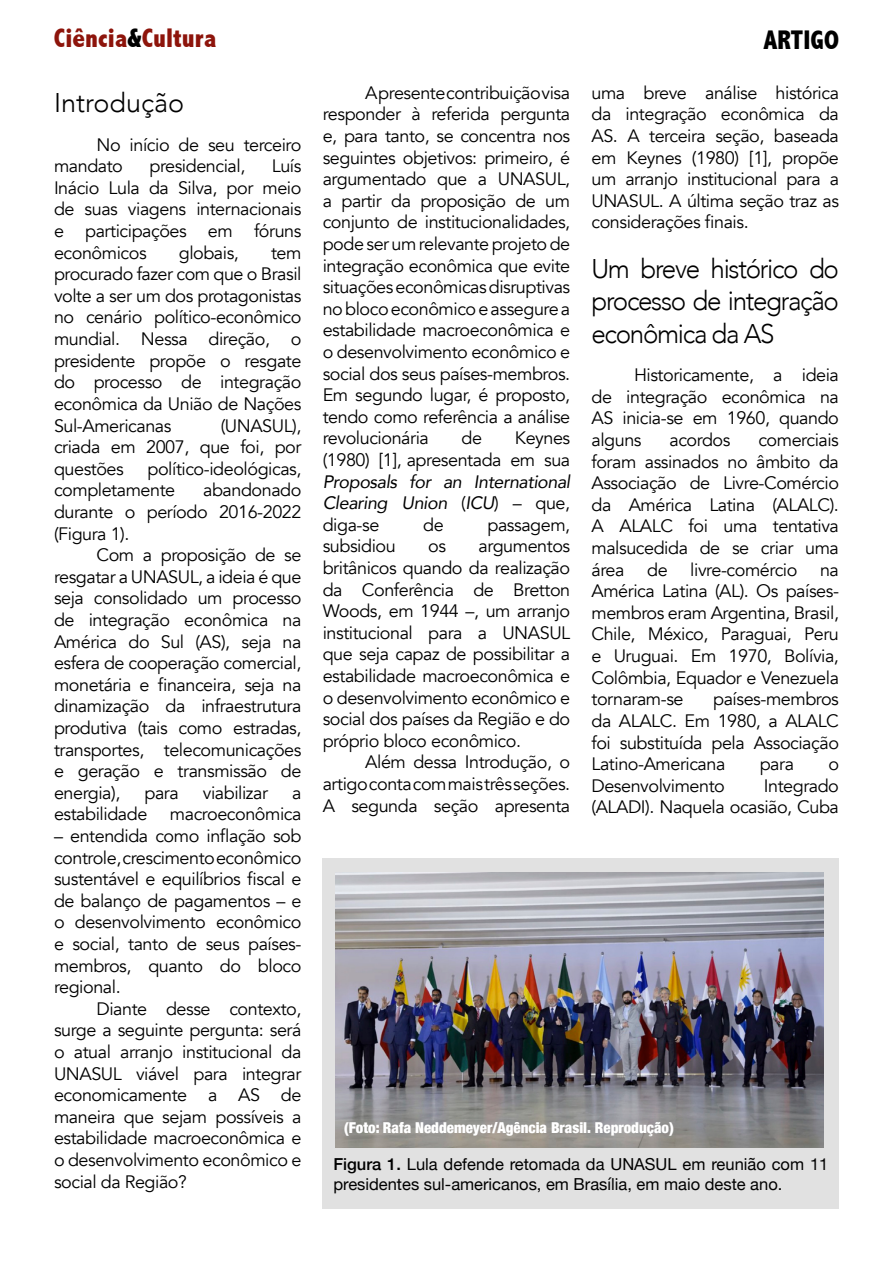
<style>
.page{position:relative;width:893px;height:1263px;background:#fff}
.page>*{position:absolute;margin:0;border:0;box-sizing:border-box;transform-origin:0 0}
.t1{font:300 27px/32.4px "Avenir";letter-spacing:-.05em;color:#000;text-align:justify;scale:.96 1}
.t2{font:800 condensed 27px "Abadi";color:#8d140b}
.t3{font:300 27px "Avenir";color:#000}
.t4{font:800 condensed 27px "Abadi";color:#000}
.t5{font:18px/21.6px "Avenir";letter-spacing:-.025em;color:#000;text-align:justify}
.t6{font:italic 18px/21.6px "Avenir";letter-spacing:-.025em;color:#000;text-align:justify}
.t7{font:16.5px/19.8px "Helvetica Neue";color:#000}
.t8{font:900 condensed 15px "Helvetica Neue";color:#fff}
.s1{color:#000}
.s2{font-style:normal}
.s3{font-weight:500}
</style>
<div class="page">
<div style="left:323px;top:858px;width:516px;height:351px;background:#e1e1e1"></div>
<img style="left:335px;top:873px;width:488px;height:275px">
<h1 class="t2" style="left:54px;top:22px;width:164px">Ciência<span class="s1">&amp;</span>Cultura</h1>
<h1 class="t4" style="left:763px;top:25px;width:77px">ARTIGO</h1>
<h1 class="t3" style="left:54px;top:87px;width:132px">Introdução</h1>
<p class="t5" style="left:54px;top:134px;width:249px;text-indent:43px">No início de seu terceiro mandato</p>
<p class="t5" style="left:149px;top:156px;width:97px">presidencial,</p>
<p class="t5" style="left:54px;top:156px;width:249px;text-indent:218px">Luís Inácio Lula da Silva, por meio de suas viagens internacionais e participações em fóruns econômicos</p>
<p class="t5" style="left:179px;top:242px;width:62px">globais,</p>
<p class="t5" style="left:54px;top:242px;width:249px;text-indent:217px">tem procurado fazer com que o Brasil volte a ser um dos protagonistas no cenário político-econômico mundial. Nessa direção, o presidente propõe o resgate do processo de integração econômica da União de Nações Sul-Americanas</p>
<p class="t5" style="left:54px;top:415px;width:249px;text-indent:167px">(UNASUL), criada em 2007, que foi, por questões</p>
<p class="t5" style="left:54px;top:458px;width:249px;text-indent:94px">político-ideológicas, completamente</p>
<p class="t5" style="left:54px;top:480px;width:249px;text-indent:149px">abandonado durante o período 2016-2022 (Figura 1).</p>
<p class="t5" style="left:54px;top:544px;width:249px;text-indent:43px">Com a proposição de se resgatar a UNASUL, a ideia é que seja consolidado um processo de integração econômica na América do Sul (AS), seja na esfera de cooperação comercial, monetária e financeira, seja na dinamização da infraestrutura produtiva (tais como estradas, transportes, telecomunicações e geração e transmissão de energia),</p>
<p class="t5" style="left:144px;top:782px;width:36px">para</p>
<p class="t5" style="left:203px;top:782px;width:67px">viabilizar</p>
<p class="t5" style="left:292px;top:782px;width:11px">a</p>
<p class="t5" style="left:54px;top:804px;width:95px">estabilidade</p>
<p class="t5" style="left:170px;top:804px;width:133px">macroeconômica</p>
<p class="t5" style="left:54px;top:825px;width:249px">– entendida como inflação sob controle, crescimento econômico sustentável e equilíbrios fiscal e de balanço de pagamentos – e o desenvolvimento econômico e social, tanto de seus países&shy;membros, quanto do bloco regional.</p>
<p class="t5" style="left:54px;top:998px;width:249px;text-indent:43px">Diante desse contexto, surge a seguinte pergunta: será o atual arranjo institucional da UNASUL viável para integrar economicamente a AS de maneira que sejam possíveis a estabilidade macroeconômica e o desenvolvimento econômico e social da Região?</p>
<p class="t5" style="left:323px;top:82px;width:249px;text-indent:43px">A presente contribuição visa responder à referida pergunta e, para tanto, se concentra nos seguintes objetivos: primeiro, é argumentado que a UNASUL, a partir da proposição de um conjunto de institucionalidades, pode ser um relevante projeto de integração econômica que evite situações econômicas disruptivas no bloco econômico e assegure a estabilidade macroeconômica e o desenvolvimento econômico e social dos seus países-membros.<br>Em segundo lugar, é proposto, tendo como referência a análise revolucionária</p>
<p class="t5" style="left:462px;top:428px;width:22px">de</p>
<p class="t5" style="left:323px;top:428px;width:249px;text-align:right">Keynes<br>(1980) [1], apresentada em sua</p>
<p class="t6" style="left:323px;top:470px;width:249px">Proposals for an International Clearing Union <span class="s2">(</span>ICU<span class="s2">) – que, diga-se</span></p>
<p class="t5" style="left:423px;top:514px;width:22px">de</p>
<p class="t5" style="left:487px;top:514px;width:84px">passagem,</p>
<p class="t5" style="left:323px;top:536px;width:75px">subsidiou</p>
<p class="t5" style="left:428px;top:536px;width:19px">os</p>
<p class="t5" style="left:323px;top:536px;width:249px;text-indent:156px">argumentos britânicos quando da realização da Conferência de Bretton Woods, em 1944 –, um arranjo institucional para a UNASUL que seja capaz de possibilitar a estabilidade macroeconômica e o desenvolvimento econômico e social dos países da Região e do próprio bloco econômico.</p>
<p class="t5" style="left:323px;top:752px;width:249px;text-indent:43px">Além dessa Introdução, o artigo conta com mais três seções.<br>A segunda seção apresenta</p>
<p class="t5" style="left:591px;top:82px;width:249px">uma breve análise histórica da integração econômica da AS. A terceira seção, baseada em Keynes (1980) [1], propõe um arranjo institucional para a UNASUL. A última seção traz as considerações finais.</p>
<h1 class="t1" style="left:591px;top:252px;width:259px">Um breve histórico do processo de integração econômica da AS</h1>
<p class="t5" style="left:591px;top:365px;width:249px;text-indent:43px">Historicamente, a ideia de integração econômica na AS inicia-se em 1960, quando alguns</p>
<p class="t5" style="left:669px;top:429px;width:62px">acordos</p>
<p class="t5" style="left:591px;top:429px;width:249px;text-indent:167px">comerciais foram assinados no âmbito da Associação de Livre-Comércio da América Latina (ALALC).<br>A ALALC foi uma tentativa malsucedida de se criar uma área</p>
<p class="t5" style="left:647px;top:559px;width:22px">de</p>
<p class="t5" style="left:690px;top:559px;width:109px">livre-comércio</p>
<p class="t5" style="left:591px;top:559px;width:249px;text-indent:229px">na América Latina (AL). Os países&shy;membros eram Argentina, Brasil, Chile, México, Paraguai, Peru e Uruguai. Em 1970, Bolívia, Colômbia, Equador e Venezuela tornaram-se</p>
<p class="t5" style="left:591px;top:689px;width:249px;text-indent:122px">países-membros da ALALC. Em 1980, a ALALC foi substituída pela Associação Latino-Americana</p>
<p class="t5" style="left:760px;top:753px;width:36px">para</p>
<p class="t5" style="left:828px;top:753px;width:12px">o</p>
<p class="t5" style="left:591px;top:775px;width:249px;text-align:right">Integrado<br>(ALADI). Naquela ocasião, Cuba</p>
<p class="t5" style="left:591px;top:775px;width:135px">Desenvolvimento</p>
<p class="t8" style="left:344px;top:1115px;width:331px">(Foto: Rafa Neddemeyer/Agência Brasil. Reprodução)</p>
<p class="t7" style="left:333px;top:1155px;width:496px"><span class="s3">Figura 1.</span> Lula defende retomada da UNASUL em reunião com 11 presidentes sul-americanos, em Brasília, em maio deste ano.</p>
</div>
